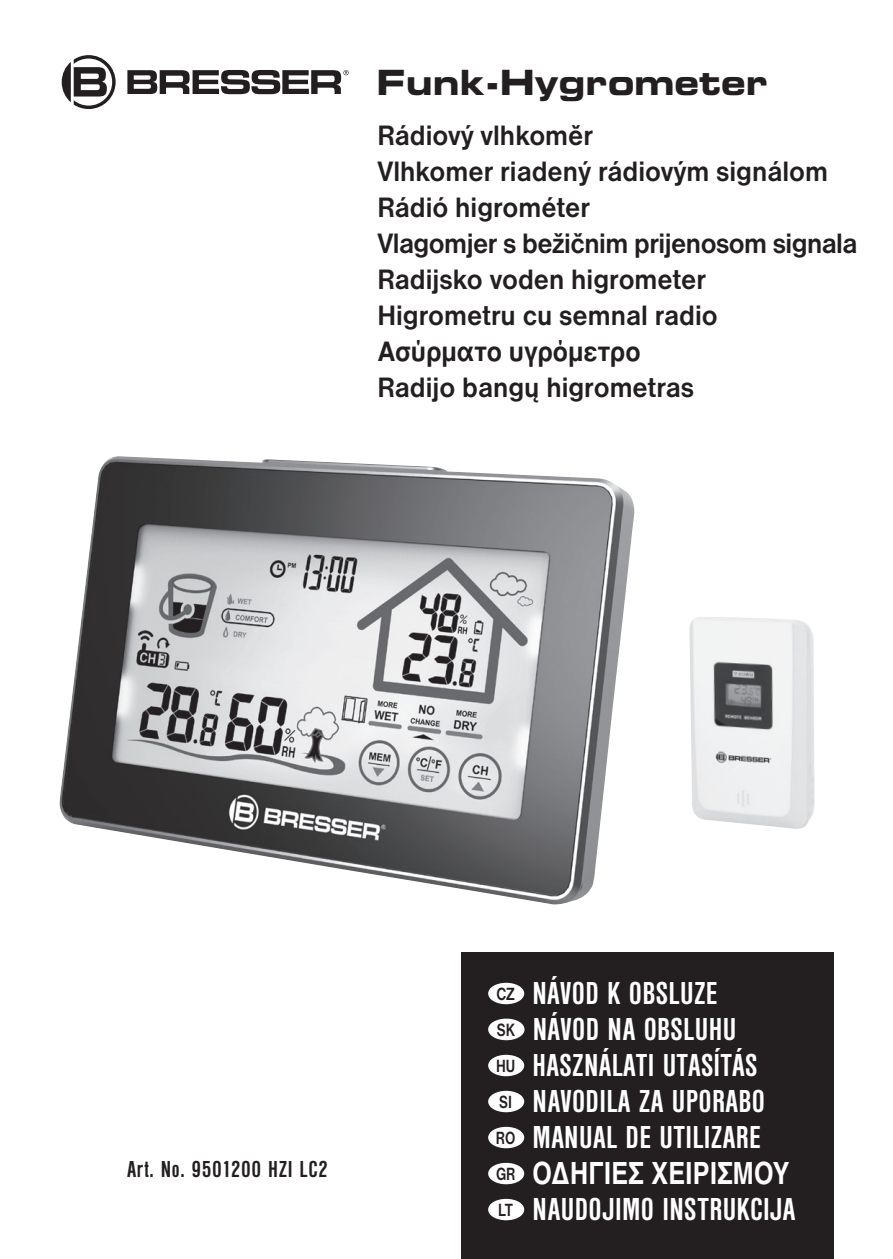
<style>
.page{position:relative;width:893px;height:1259px;background:#fff}
.page>*{position:absolute;margin:0;border:0;box-sizing:border-box;transform-origin:0 0}
.t1{font:34.8px "Eurostile Bold Extended Two";color:#231f20;scale:.95 1}
.t2{font:33px/36px "Nimbus San DCE Bol Con";letter-spacing:.01em;color:#fff}
.t3{font:33px "Nimbus San LGR Bol Con";letter-spacing:.01em;color:#fff}
.t4{font:700 29.1px/36px "Nimbus San DCE";color:#231f20;scale:.94 1}
.t5{font:700 29.1px "Nimbus San LGR";color:#231f20;scale:.94 1}
.t6{font:24px "Nimbus San D Bol Con";letter-spacing:.025em;color:#231f20}
.s1{font-family:"Nimbus San D";font-weight:700;font-size:18.3px;color:#231f20}
.s2{font-family:"Nimbus San D";font-weight:700;font-size:18.6px;color:#231f20}
</style>
<div class="page">
<div style="left:461px;top:952px;width:372px;height:307px;background:#231f20"></div>
<svg style="left:127px;top:70px;width:222px;height:24px"></svg>
<svg style="left:62px;top:55px;width:54px;height:54px"></svg>
<img style="left:59px;top:456px;width:576px;height:449px">
<img style="left:689px;top:617px;width:126px;height:212px">
<div style="left:489px;top:984px;width:34px;height:19px;background:#fff;border-radius:50%"></div>
<div style="left:488px;top:982px;width:36px;height:22px;border:2px solid #fff;border-radius:50%"></div>
<div style="left:489px;top:1019px;width:34px;height:20px;background:#fff;border-radius:50%"></div>
<div style="left:488px;top:1018px;width:36px;height:22px;border:2px solid #fff;border-radius:50%"></div>
<div style="left:489px;top:1056px;width:34px;height:19px;background:#fff;border-radius:50%"></div>
<div style="left:488px;top:1054px;width:36px;height:22px;border:2px solid #fff;border-radius:50%"></div>
<div style="left:489px;top:1092px;width:34px;height:19px;background:#fff;border-radius:50%"></div>
<div style="left:488px;top:1090px;width:36px;height:22px;border:2px solid #fff;border-radius:50%"></div>
<div style="left:489px;top:1128px;width:34px;height:19px;background:#fff;border-radius:50%"></div>
<div style="left:488px;top:1126px;width:36px;height:22px;border:2px solid #fff;border-radius:50%"></div>
<div style="left:489px;top:1164px;width:34px;height:19px;background:#fff;border-radius:50%"></div>
<div style="left:488px;top:1162px;width:36px;height:22px;border:2px solid #fff;border-radius:50%"></div>
<div style="left:489px;top:1200px;width:34px;height:19px;background:#fff;border-radius:50%"></div>
<div style="left:488px;top:1198px;width:36px;height:22px;border:2px solid #fff;border-radius:50%"></div>
<p class="t1" style="left:376px;top:58px;width:413px">Funk-Hygrometer</p>
<p class="t4" style="left:377px;top:118px;width:512px">Rádiový vlhkoměr<br>Vlhkomer riadený rádiovým signálom<br>Rádió higrométer<br>Vlagomjer s bežičnim prijenosom signala<br>Radijsko voden higrometer<br>Higrometru cu semnal radio</p>
<p class="t5" style="left:377px;top:336px;width:281px">Ασύρματο υγρόμετρο</p>
<p class="t4" style="left:377px;top:370px;width:338px">Radijo bangų higrometras</p>
<p class="t6" style="left:127px;top:1156px;width:202px">Art. No. 9501200 HZI LC2</p>
<p class="t2" style="left:496px;top:976px;width:271px"><span class="s1">CZ</span> NÁVOD K OBSLUZE<br><span class="s2">SK</span> NÁVOD NA OBSLUHU<br><span class="s1">HU</span> HASZNÁLATI UTASÍTÁS<br><span class="s1">SI</span> NAVODILA ZA UPORABO<br><span class="s1">RO</span> MANUAL DE UTILIZARE</p>
<p class="t3" style="left:496px;top:1155px;width:295px"><span class="s1">GR</span> Οδηγίες χειρισμού</p>
<p class="t2" style="left:498px;top:1192px;width:299px"><span class="s1">LT</span> NAUDOJIMO INSTRUKCIJA</p>
</div>
